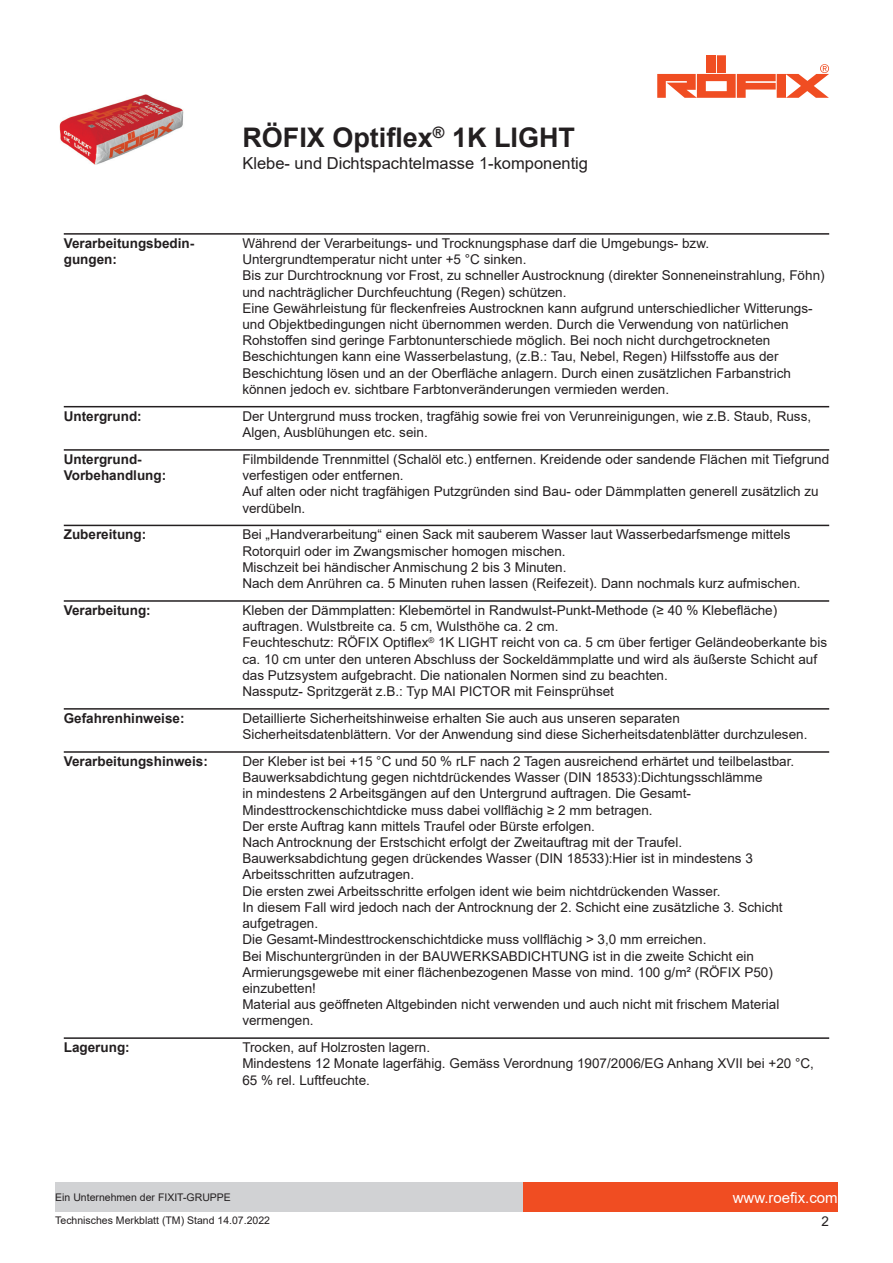
<style>
.page{position:relative;width:893px;height:1263px;background:#fff}
.page>*{position:absolute;margin:0;border:0;box-sizing:border-box;transform-origin:0 0}
.t1{font:700 27px "Arial";color:#231f20}
.t2{font:16.5px "Arial";color:#231f20}
.t3{font:15px "Arial";color:#fff}
.t4{font:13.5px/16.2px "Arial";color:#231f20}
.t5{font:700 13.5px/16.2px "Arial";color:#231f20}
.t6{font:10.5px "Arial";color:#231f20}
</style>
<div class="page">
<img style="left:59px;top:95px;width:125px;height:70px">
<div style="left:717px;top:55px;width:9px;height:18px;background:#f04d22"></div>
<div style="left:707px;top:55px;width:9px;height:18px;background:#f04d22"></div>
<svg style="left:657px;top:64px;width:172px;height:34px"></svg>
<div style="left:523px;top:1182px;width:315px;height:30px;background:#f04d22"></div>
<div style="left:55px;top:1182px;width:468px;height:30px;background:#d1d2d4"></div>
<hr style="left:64px;top:233px;width:765px;height:2px;background:#231f20">
<hr style="left:64px;top:406px;width:765px;height:1px;background:#231f20">
<hr style="left:64px;top:449px;width:765px;height:2px;background:#231f20">
<hr style="left:64px;top:525px;width:765px;height:1px;background:#231f20">
<hr style="left:64px;top:600px;width:765px;height:2px;background:#231f20">
<hr style="left:64px;top:708px;width:765px;height:2px;background:#231f20">
<hr style="left:64px;top:751px;width:765px;height:2px;background:#231f20">
<hr style="left:64px;top:1037px;width:765px;height:2px;background:#231f20">
<h1 class="t1" style="left:242px;top:119px;width:334px">RÖFIX Optiflex<sup>®</sup> 1K LIGHT</h1>
<p class="t2" style="left:242px;top:152px;width:347px">Klebe- und Dichtspachtelmasse 1-komponentig</p>
<p class="t5" style="left:64px;top:235px;width:132px">Verarbeitungsbedin&shy;gungen:</p>
<p class="t4" style="left:242px;top:235px;width:584px">Während der Verarbeitungs- und Trocknungsphase darf die Umgebungs- bzw.<br>Untergrundtemperatur nicht unter +5 °C sinken.<br>Bis zur Durchtrocknung vor Frost, zu schneller Austrocknung (direkter Sonneneinstrahlung, Föhn) und nachträglicher Durchfeuchtung (Regen) schützen.<br>Eine Gewährleistung für fleckenfreies Austrocknen kann aufgrund unterschiedlicher Witterungs&shy;und Objektbedingungen nicht übernommen werden. Durch die Verwendung von natürlichen Rohstoffen sind geringe Farbtonunterschiede möglich. Bei noch nicht durchgetrockneten Beschichtungen kann eine Wasserbelastung, (z.B.: Tau, Nebel, Regen) Hilfsstoffe aus der Beschichtung lösen und an der Oberfläche anlagern. Durch einen zusätzlichen Farbanstrich können jedoch ev. sichtbare Farbtonveränderungen vermieden werden.</p>
<p class="t5" style="left:64px;top:408px;width:79px">Untergrund:</p>
<p class="t4" style="left:242px;top:408px;width:570px">Der Untergrund muss trocken, tragfähig sowie frei von Verunreinigungen, wie z.B. Staub, Russ,<br>Algen, Ausblühungen etc. sein.</p>
<p class="t5" style="left:64px;top:451px;width:104px">Untergrund-<br>Vorbehandlung:</p>
<p class="t4" style="left:242px;top:451px;width:588px">Filmbildende Trennmittel (Schalöl etc.) entfernen. Kreidende oder sandende Flächen mit Tiefgrund verfestigen oder entfernen.<br>Auf alten oder nicht tragfähigen Putzgründen sind Bau- oder Dämmplatten generell zusätzlich zu verdübeln.</p>
<p class="t5" style="left:64px;top:527px;width:84px">Zubereitung:</p>
<p class="t4" style="left:242px;top:527px;width:560px">Bei „Handverarbeitung“ einen Sack mit sauberem Wasser laut Wasserbedarfsmenge mittels Rotorquirl oder im Zwangsmischer homogen mischen.<br>Mischzeit bei händischer Anmischung 2 bis 3 Minuten.<br>Nach dem Anrühren ca. 5 Minuten ruhen lassen (Reifezeit). Dann nochmals kurz aufmischen.</p>
<p class="t5" style="left:64px;top:602px;width:89px">Verarbeitung:</p>
<p class="t4" style="left:242px;top:602px;width:586px">Kleben der Dämmplatten: Klebemörtel in Randwulst-Punkt-Methode (≥ 40 % Klebefläche) auftragen. Wulstbreite ca. 5 cm, Wulsthöhe ca. 2 cm.<br>Feuchteschutz: RÖFIX Optiflex<sup>®</sup> 1K LIGHT reicht von ca. 5 cm über fertiger Geländeoberkante bis ca. 10 cm unter den unteren Abschluss der Sockeldämmplatte und wird als äußerste Schicht auf das Putzsystem aufgebracht. Die nationalen Normen sind zu beachten.<br>Nassputz- Spritzgerät z.B.: Typ MAI PICTOR mit Feinsprühset</p>
<p class="t5" style="left:64px;top:710px;width:122px">Gefahrenhinweise:</p>
<p class="t4" style="left:242px;top:710px;width:567px">Detaillierte Sicherheitshinweise erhalten Sie auch aus unseren separaten<br>Sicherheitsdatenblättern. Vor der Anwendung sind diese Sicherheitsdatenblätter durchzulesen.</p>
<p class="t5" style="left:64px;top:753px;width:146px">Verarbeitungshinweis:</p>
<p class="t4" style="left:242px;top:753px;width:553px">Der Kleber ist bei +15 °C und 50 % rLF nach 2 Tagen ausreichend erhärtet und teilbelastbar.<br>Bauwerksabdichtung gegen nichtdrückendes Wasser (DIN 18533):Dichtungsschlämme<br>in mindestens 2 Arbeitsgängen auf den Untergrund auftragen. Die Gesamt-Mindesttrockenschichtdicke muss dabei vollflächig ≥ 2 mm betragen.<br>Der erste Auftrag kann mittels Traufel oder Bürste erfolgen.<br>Nach Antrocknung der Erstschicht erfolgt der Zweitauftrag mit der Traufel.<br>Bauwerksabdichtung gegen drückendes Wasser (DIN 18533):Hier ist in mindestens 3<br>Arbeitsschritten aufzutragen.<br>Die ersten zwei Arbeitsschritte erfolgen ident wie beim nichtdrückenden Wasser.<br>In diesem Fall wird jedoch nach der Antrocknung der 2. Schicht eine zusätzliche 3. Schicht aufgetragen.<br>Die Gesamt-Mindesttrockenschichtdicke muss vollflächig &gt; 3,0 mm erreichen.<br>Bei Mischuntergründen in der BAUWERKSABDICHTUNG ist in die zweite Schicht ein Armierungsgewebe mit einer flächenbezogenen Masse von mind. 100 g/m² (RÖFIX P50) einzubetten!<br>Material aus geöffneten Altgebinden nicht verwenden und auch nicht mit frischem Material vermengen.</p>
<p class="t5" style="left:64px;top:1039px;width:68px">Lagerung:</p>
<p class="t4" style="left:242px;top:1039px;width:573px">Trocken, auf Holzrosten lagern.<br>Mindestens 12 Monate lagerfähig. Gemäss Verordnung 1907/2006/EG Anhang XVII bei +20 °C,<br>65 % rel. Luftfeuchte.</p>
<p class="t6" style="left:55px;top:1190px;width:177px">Ein Unternehmen der FIXIT-GRUPPE</p>
<p class="t3" style="left:733px;top:1187px;width:107px">www.roefix.com</p>
<p class="t6" style="left:55px;top:1213px;width:216px">Technisches Merkblatt (TM) Stand 14.07.2022</p>
<p class="t4" style="left:821px;top:1213px;width:9px">2</p>
</div>
